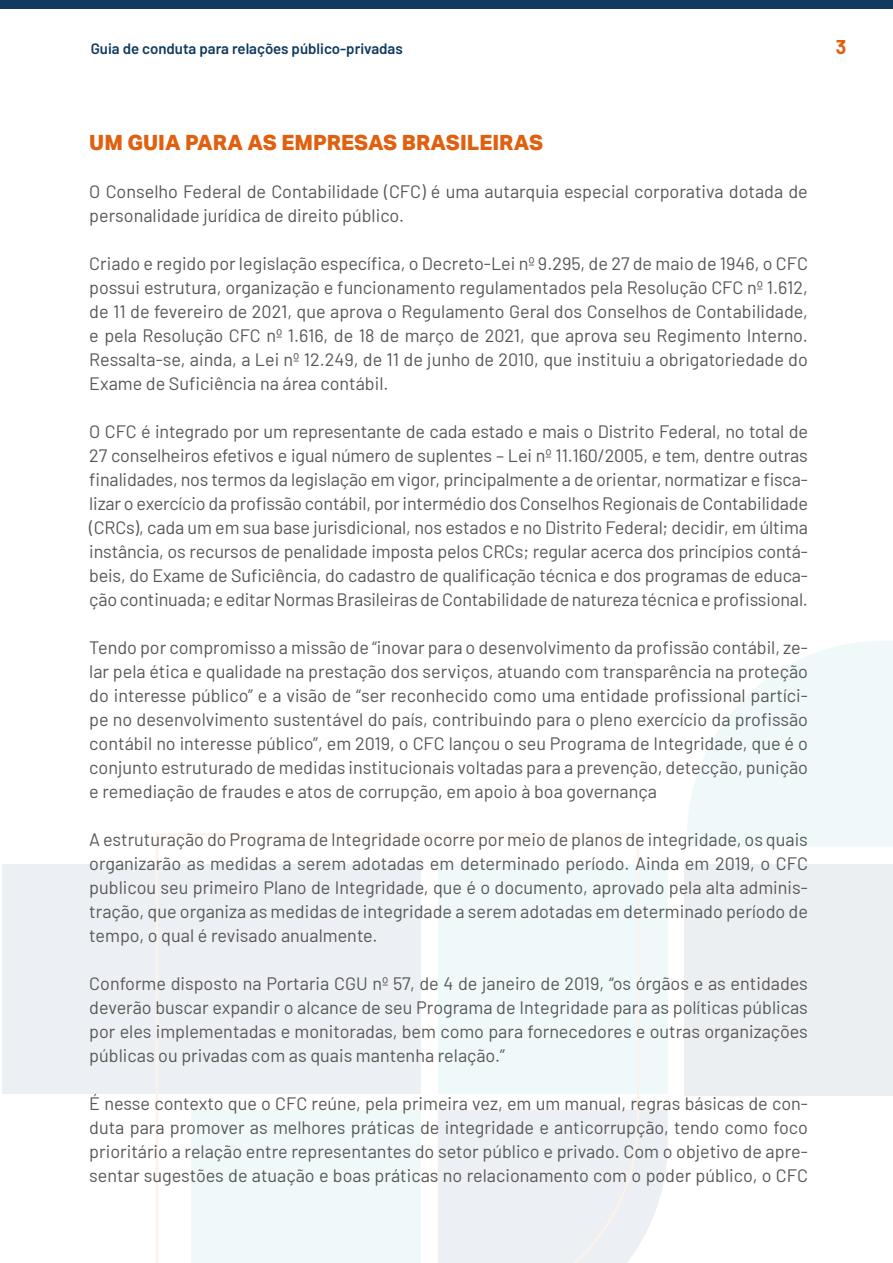
<style>
.page{position:relative;width:893px;height:1263px;background:#fff}
.page>*{position:absolute;margin:0;border:0;box-sizing:border-box;transform-origin:0 0}
.titulo_1{font:800 21px "Aktiv Grotesk";color:#e06010}
.t1{font:700 19.5px "Barlow";color:#e06010}
.texto_geral{font:18px/24px "Barlow";color:#575756;text-align:justify}
.t2{font:600 15px "Barlow";color:#103a5e}
</style>
<div class="page">
<div style="left:0;top:0;width:893px;height:9px;background:#103a5e"></div>
<div style="left:685px;top:864px;width:208px;height:231px;background:#eceff2"></div>
<svg style="left:687px;top:641px;width:206px;height:206px"></svg>
<div style="left:2px;top:864px;width:418px;height:230px;background:#eceff3"></div>
<div style="left:438px;top:864px;width:230px;height:230px;background:#eff9f9"></div>
<svg style="left:639px;top:1110px;width:29px;height:134px"></svg>
<svg style="left:156px;top:833px;width:483px;height:430px"></svg>
<p class="t2" style="left:91px;top:38px;width:314px">Guia de conduta para relações público-privadas</p>
<p class="t1" style="left:836px;top:33px;width:12px">3</p>
<p class="titulo_1" style="left:89px;top:130px;width:455px">UM GUIA PARA AS EMPRESAS BRASILEIRAS</p>
<p class="texto_geral" style="left:89px;top:178px;width:720px">O Conselho Federal de Contabilidade (CFC) é uma autarquia especial corporativa dotada de personalidade jurídica de direito público.</p>
<p class="texto_geral" style="left:89px;top:250px;width:720px">Criado e regido por legislação específica, o Decreto-Lei nº 9.295, de 27 de maio de 1946, o CFC possui estrutura, organização e funcionamento regulamentados pela Resolução CFC nº 1.612, de 11 de fevereiro de 2021, que aprova o Regulamento Geral dos Conselhos de Contabilidade, e pela Resolução CFC nº 1.616, de 18 de março de 2021, que aprova seu Regimento Interno.<br>Ressalta-se, ainda, a Lei nº 12.249, de 11 de junho de 2010, que instituiu a obrigatoriedade do Exame de Suficiência na área contábil.</p>
<p class="texto_geral" style="left:89px;top:418px;width:720px">O CFC é integrado por um representante de cada estado e mais o Distrito Federal, no total de 27 conselheiros efetivos e igual número de suplentes – Lei nº 11.160/2005, e tem, dentre outras finalidades, nos termos da legislação em vigor, principalmente a de orientar, normatizar e fisca&shy;lizar o exercício da profissão contábil, por intermédio dos Conselhos Regionais de Contabilidade (CRCs), cada um em sua base jurisdicional, nos estados e no Distrito Federal; decidir, em última instância, os recursos de penalidade imposta pelos CRCs; regular acerca dos princípios contá&shy;beis, do Exame de Suficiência, do cadastro de qualificação técnica e dos programas de educa&shy;ção continuada; e editar Normas Brasileiras de Contabilidade de natureza técnica e profissional.</p>
<p class="texto_geral" style="left:89px;top:634px;width:720px">Tendo por compromisso a missão de “inovar para o desenvolvimento da profissão contábil, ze&shy;lar pela ética e qualidade na prestação dos serviços, atuando com transparência na proteção do interesse público” e a visão de “ser reconhecido como uma entidade profissional partíci&shy;pe no desenvolvimento sustentável do país, contribuindo para o pleno exercício da profissão contábil no interesse público”, em 2019, o CFC lançou o seu Programa de Integridade, que é o conjunto estruturado de medidas institucionais voltadas para a prevenção, detecção, punição e remediação de fraudes e atos de corrupção, em apoio à boa governança</p>
<p class="texto_geral" style="left:89px;top:826px;width:720px">A estruturação do Programa de Integridade ocorre por meio de planos de integridade, os quais organizarão as medidas a serem adotadas em determinado período. Ainda em 2019, o CFC publicou seu primeiro Plano de Integridade, que é o documento, aprovado pela alta adminis&shy;tração, que organiza as medidas de integridade a serem adotadas em determinado período de tempo, o qual é revisado anualmente.</p>
<p class="texto_geral" style="left:89px;top:970px;width:720px">Conforme disposto na Portaria CGU nº 57, de 4 de janeiro de 2019, “os órgãos e as entidades deverão buscar expandir o alcance de seu Programa de Integridade para as políticas públicas por eles implementadas e monitoradas, bem como para fornecedores e outras organizações públicas ou privadas com as quais mantenha relação.”</p>
<p class="texto_geral" style="left:89px;top:1090px;width:720px">É nesse contexto que o CFC reúne, pela primeira vez, em um manual, regras básicas de con&shy;duta para promover as melhores práticas de integridade e anticorrupção, tendo como foco prioritário a relação entre representantes do setor público e privado. Com o objetivo de apre&shy;sentar sugestões de atuação e boas práticas no relacionamento com o poder público, o CFC</p>
</div>
